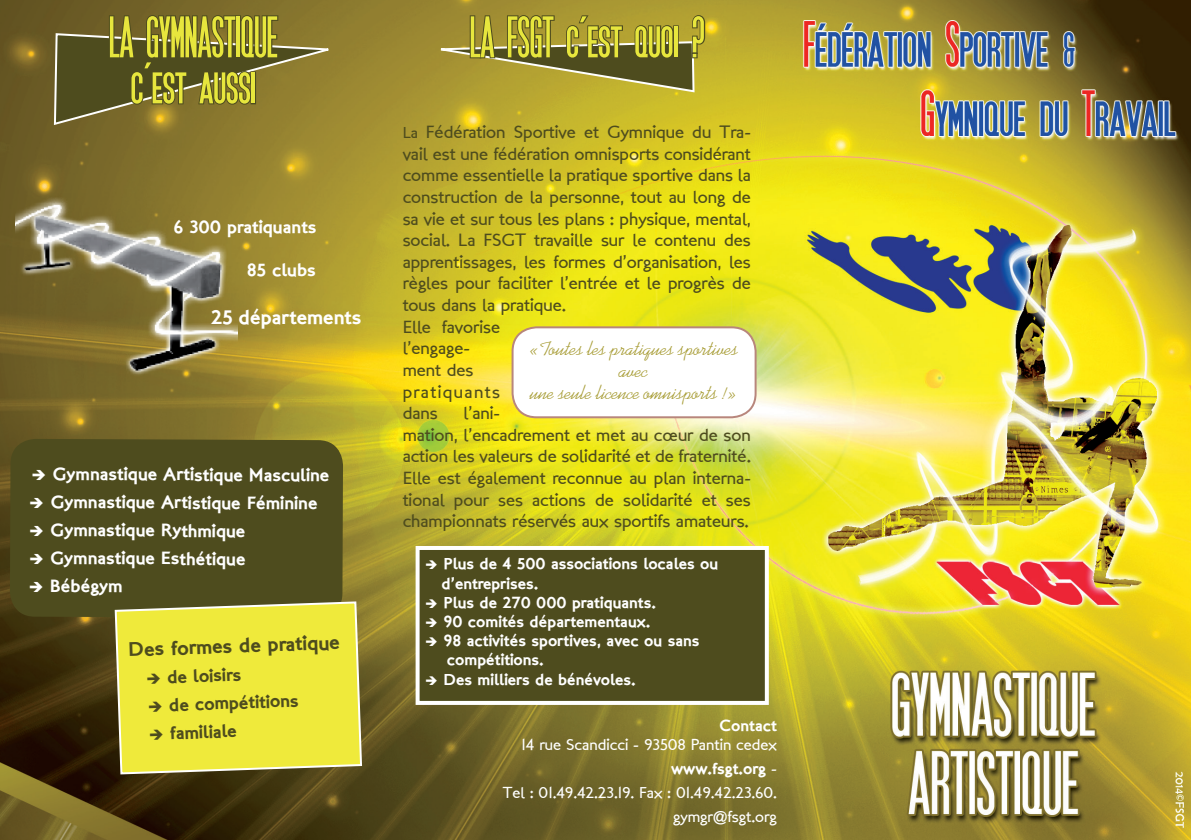
<style>
.page{position:relative;width:1191px;height:840px;background:#fff}
.page>*{position:absolute;margin:0;border:0;box-sizing:border-box;transform-origin:0 0}
.t1{font:700 60px/46px "SF Movie Poster";color:#e7e63d;text-align:center}
.t2{font:20px/22px "Swenson";color:#a79c34;text-align:center}
.t3{font:20px "London Two";color:#4e4c1e}
.t4{font:20px "London Two";color:#fff}
.t5{font:18px/21.6px "London Between";color:#4e4c1e}
.t6{font:18px "London Two";letter-spacing:-.005em;color:#fff}
.t7{font:18px "London Two";color:#4e4c1e}
.t8{font:16px/19.2px "London Two";color:#fff}
.t9{font:16px/24px "London Between";color:#fff;text-align:right}
.s1{font-size:16px}
.s2{font-family:"London Between"}
</style>
<div class="page">
<img style="left:0;top:0;width:1191px;height:839px">
<svg style="left:9px;top:0;width:335px;height:839px"></svg>
<svg style="left:114px;top:600px;width:249px;height:175px"></svg>
<svg style="left:53px;top:14px;width:278px;height:112px"></svg>
<div style="left:250px;top:71px;width:6px;height:33px;border:2px solid #4e4c1e"></div>
<svg style="left:438px;top:14px;width:268px;height:79px"></svg>
<div style="left:417px;top:547px;width:350px;height:155px;background:#4e4c1e"></div>
<div style="left:415px;top:545px;width:354px;height:159px;border:4px solid #fff"></div>
<div style="left:512px;top:327px;width:243px;height:90px;background:#fff;border-radius:24px"></div>
<div style="left:511px;top:326px;width:245px;height:92px;border:2px solid #b8867c;border-radius:24px"></div>
<img style="left:15px;top:193px;width:222px;height:202px">
<h1 class="t1" style="left:109px;top:11px;width:170px">LA GYMNASTIQUE c’est aussi</h1>
<h1 class="t1" style="left:470px;top:11px;width:236px">LA FSGT c’est quoi ?</h1>
<p class="t6" style="left:173px;top:215px;width:145px">6 300 pratiquants</p>
<p class="t6" style="left:247px;top:258px;width:71px">85 clubs</p>
<p class="t4" style="left:211px;top:304px;width:152px">25 départements</p>
<p class="t6" style="left:31px;top:462px;width:299px">➔ Gymnastique Artistique Masculine</p>
<p class="t6" style="left:29px;top:490px;width:290px">➔ Gymnastique Artistique Féminine</p>
<p class="t6" style="left:29px;top:518px;width:218px">➔ Gymnastique Rythmique</p>
<p class="t6" style="left:29px;top:546px;width:218px">➔ Gymnastique Esthétique</p>
<p class="t6" style="left:29px;top:574px;width:95px">➔ Bébégym</p>
<p class="t3" style="left:128px;top:636px;width:213px;rotate:-2deg">Des formes de pratique</p>
<p class="t7" style="left:146px;top:665px;width:97px;rotate:-2deg">➔ de loisirs</p>
<p class="t7" style="left:148px;top:693px;width:152px;rotate:-2deg">➔ de compétitions</p>
<p class="t7" style="left:149px;top:721px;width:89px;rotate:-2deg">➔ familiale</p>
<p class="t5" style="left:403px;top:121px;width:350px"><span class="s1">La</span> Fédération Sportive et Gymnique du Tra&shy;vail est une fédération omnisports considérant comme essentielle la pratique sportive dans la construction de la personne, tout au long de sa vie et sur tous les plans : physique, mental, social. La FSGT travaille sur le contenu des apprentissages, les formes d’organisation, les règles pour faciliter l’entrée et le progrès de tous dans la pratique.<br>Elle favorise<br>l’engage-<br>ment des<br>pratiquants<br>dans</p>
<p class="t2" style="left:529px;top:337px;width:210px">«Toutes les pratiques sportives avec<br>une seule licence omnisports !»</p>
<p class="t5" style="left:403px;top:402px;width:350px;text-indent:61px">l’ani-<br>mation, l’encadrement et met au cœur de son action les valeurs de solidarité et de fraternité.<br>Elle est également reconnue au plan interna&shy;tional pour ses actions de solidarité et ses championnats réservés aux sportifs amateurs.</p>
<p class="t8" style="left:441px;top:554px;width:278px;text-indent:-16px">➔ Plus de 4 500 associations locales ou d’entreprises.</p>
<p class="t8" style="left:425px;top:592px;width:232px">➔ Plus de 270 000 pratiquants.</p>
<p class="t8" style="left:425px;top:611px;width:227px">➔ 90 comités départementaux.</p>
<p class="t8" style="left:447px;top:630px;width:254px;text-indent:-22px">➔ 98 activités sportives, avec ou sans compétitions.</p>
<p class="t8" style="left:425px;top:669px;width:212px">➔ Des milliers de bénévoles.</p>
<p class="t8" style="left:719px;top:715px;width:59px">Contact</p>
<p class="t9" style="left:521px;top:732px;width:257px">14 rue Scandicci - 93508 Pantin cedex</p>
<p class="t8" style="left:671px;top:758px;width:107px">www.fsgt.org <span class="s2">-</span></p>
<p class="t9" style="left:503px;top:780px;width:276px">Tel : 01.49.42.23.19. Fax : 01.49.42.23.60. gymgr@fsgt.org</p>
</div>
